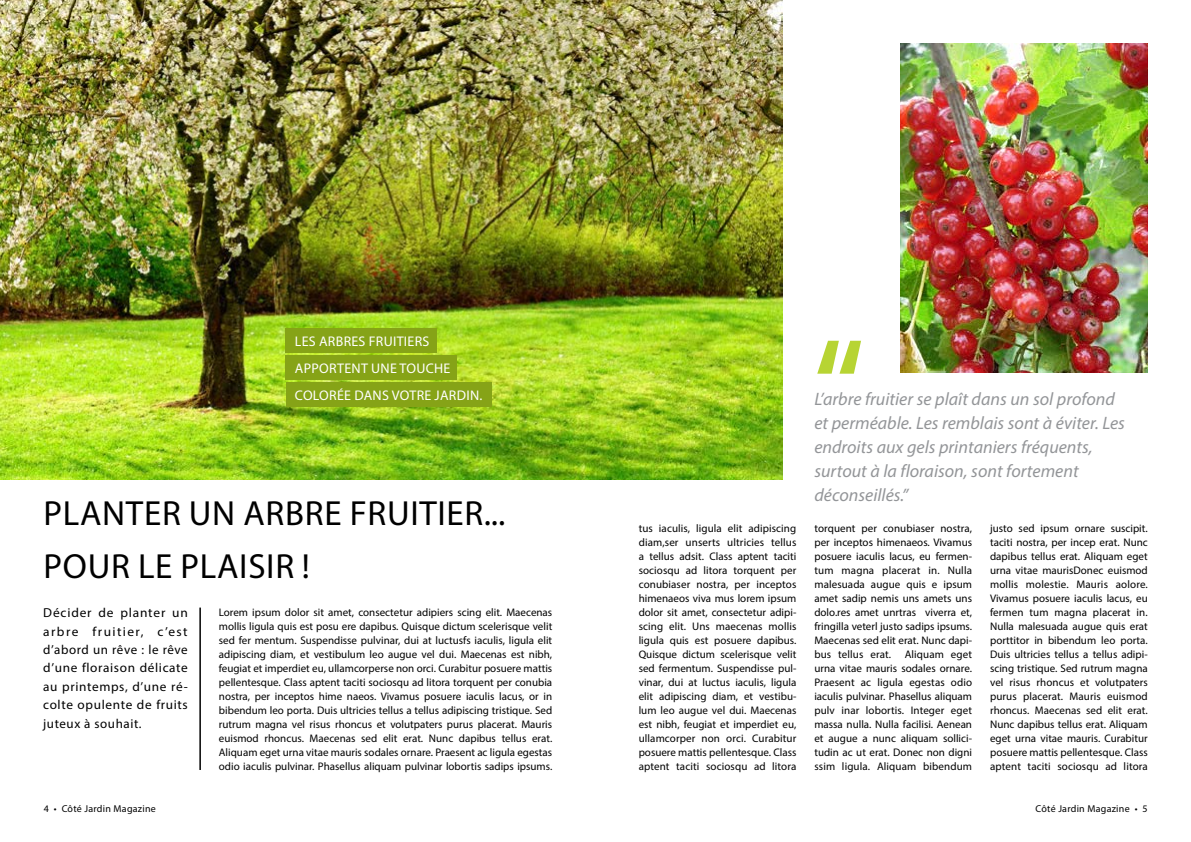
<style>
.page{position:relative;width:1191px;height:842px;background:#fff}
.page>*{position:absolute;margin:0;border:0;box-sizing:border-box;transform-origin:0 0}
.t1{font:35px/53px "Myriad Pro";letter-spacing:.02em;color:#000}
.t2{font:italic 18px/24px "Myriad Pro";color:#939598}
.t3{font:14px "Myriad Pro";letter-spacing:.02em;color:#fff}
.t4{font:13px/18.4px "Myriad Pro";letter-spacing:.05em;color:#000;text-align:justify}
.t5{font:11px/14px "Myriad Pro";color:#000;text-align:justify}
.t6{font:10px "Myriad Pro";letter-spacing:.025em;color:#000}
</style>
<div class="page">
<hr style="left:199px;top:608px;width:2px;height:162px;background:#000">
<img style="left:900px;top:43px;width:247px;height:330px">
<svg style="left:817px;top:341px;width:44px;height:33px"></svg>
<img style="left:0;top:0;width:783px;height:480px">
<div style="left:286px;top:328px;width:151px;height:25px;background:#86a317"></div>
<div style="left:286px;top:355px;width:171px;height:25px;background:#86a317"></div>
<div style="left:286px;top:382px;width:206px;height:25px;background:#86a317"></div>
<p class="t3" style="left:295px;top:332px;width:8px">lES</p>
<p class="t3" style="left:319px;top:332px;width:9px">ARBRES</p>
<p class="t3" style="left:369px;top:332px;width:8px">FRUITIERS</p>
<p class="t3" style="left:295px;top:359px;width:10px">APPORTENT</p>
<p class="t3" style="left:371px;top:359px;width:10px">UNE</p>
<p class="t3" style="left:399px;top:359px;width:10px">TOUC</p>
<p class="t3" style="left:434px;top:359px;width:16px">HE</p>
<p class="t3" style="left:295px;top:386px;width:69px">COLORéEDANS</p>
<p class="t3" style="left:392px;top:386px;width:17px">VOTRE</p>
<p class="t3" style="left:434px;top:386px;width:9px">JARDIN</p>
<p class="t3" style="left:479px;top:386px;width:4px">.</p>
<h1 class="t1" style="left:44px;top:486px;width:463px">Planter un arbre fruitier... pour le plaisir !</h1>
<p class="t4" style="left:43px;top:603px;width:146px">Décider de planter un arbre fruitier, c’est d’abord un rêve : le rêve d’une floraison délicate au printemps, d’une ré&shy;colte opulente de fruits juteux à souhait.</p>
<p class="t5" style="left:219px;top:605px;width:335px">Lorem ipsum dolor sit amet, consectetur adipiers scing elit. Maecenas mollis ligula quis est posu ere dapibus. Quisque dictum scelerisque velit sed fer mentum. Suspendisse pulvinar, dui at luctusfs iaculis, ligula elit adipiscing diam, et vestibulum leo augue vel dui. Maecenas est nibh, feugiat et imperdiet eu, ullamcorperse non orci. Curabitur posuere mattis pellentesque. Class aptent taciti sociosqu ad litora torquent per conubia nostra, per inceptos hime naeos. Vivamus posuere iaculis lacus, or in bibendum leo porta. Duis ultricies tellus a tellus adipiscing tristique. Sed rutrum magna vel risus rhoncus et volutpaters purus placerat. Mauris euismod rhoncus. Maecenas sed elit erat. Nunc dapibus tellus erat.<br>Aliquam eget urna vitae mauris sodales ornare. Praesent ac ligula egestas odio iaculis pulvinar. Phasellus aliquam pulvinar lobortis sadips ipsums.</p>
<h2 class="t2" style="left:814px;top:386px;width:312px">L’arbre fruitier se plaît dans un sol profond et perméable. Les remblais sont à éviter. Les endroits aux gels printaniers fréquents, surtout à la floraison, sont fortement déconseillés.”</h2>
<p class="t5" style="left:638px;top:521px;width:159px">tus iaculis, ligula elit adipiscing diam,ser unserts ultricies tellus a tellus adsit. Class aptent taciti sociosqu ad litora torquent per conubiaser nostra, per inceptos himenaeos viva mus lorem ipsum dolor sit amet, consectetur adipi&shy;scing elit. Uns maecenas mollis ligula quis est posuere dapibus.<br>Quisque dictum scelerisque velit sed fermentum. Suspendisse pul&shy;vinar, dui at luctus iaculis, ligula elit adipiscing diam, et vestibu&shy;lum leo augue vel dui. Maecenas est nibh, feugiat et imperdiet eu, ullamcorper non orci. Curabitur posuere mattis pellentesque. Class aptent taciti sociosqu ad litora</p>
<p class="t5" style="left:814px;top:521px;width:159px">torquent per conubiaser nostra, per inceptos himenaeos. Vivamus posuere iaculis lacus, eu fermen&shy;tum magna placerat in. Nulla malesuada augue quis e ipsum amet sadip nemis uns amets uns dolo.res amet unrtras viverra et, fringilla veterl justo sadips ipsums.<br>Maecenas sed elit erat. Nunc dapi&shy;bus tellus erat. Aliquam eget urna vitae mauris sodales ornare.<br>Praesent ac ligula egestas odio iaculis pulvinar. Phasellus aliquam pulv inar lobortis. Integer eget massa nulla. Nulla facilisi. Aenean et augue a nunc aliquam sollici&shy;tudin ac ut erat. Donec non digni ssim ligula. Aliquam bibendum</p>
<p class="t5" style="left:990px;top:521px;width:159px">justo sed ipsum ornare suscipit. taciti nostra, per incep erat. Nunc dapibus tellus erat. Aliquam eget urna vitae maurisDonec euismod mollis molestie. Mauris aolore.<br>Vivamus posuere iaculis lacus, eu fermen tum magna placerat in.<br>Nulla malesuada augue quis erat porttitor in bibendum leo porta.<br>Duis ultricies tellus a tellus adipi&shy;scing tristique. Sed rutrum magna vel risus rhoncus et volutpaters purus placerat. Mauris euismod rhoncus. Maecenas sed elit erat.<br>Nunc dapibus tellus erat. Aliquam eget urna vitae mauris. Curabitur posuere mattis pellentesque. Class aptent taciti sociosqu ad litora</p>
<p class="t6" style="left:44px;top:802px;width:114px">4 • Côté Jardin Magazine</p>
<p class="t6" style="left:1035px;top:802px;width:114px">Côté Jardin Magazine • 5</p>
</div>
